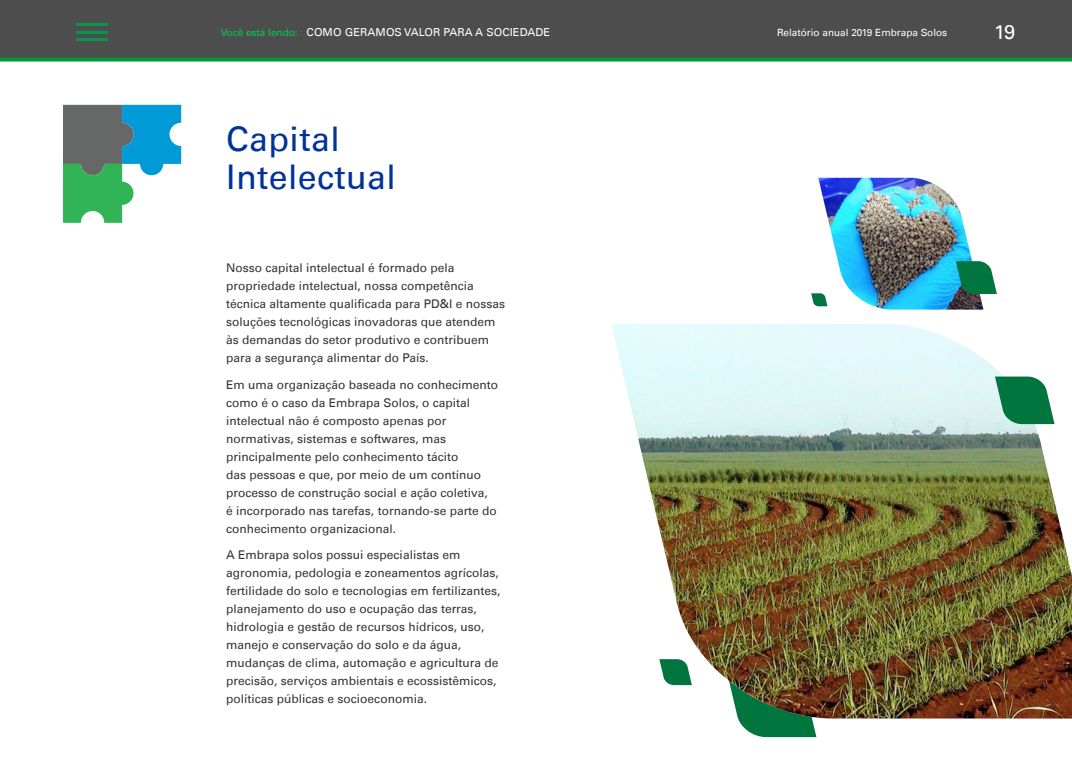
<style>
.page{position:relative;width:1072px;height:757px;background:#fff}
.page>*{position:absolute;margin:0;border:0;box-sizing:border-box;transform-origin:0 0}
.t1{font:34px/38px "Univers LT";letter-spacing:.01em;color:#039}
.t2{font:20px "Univers LT";color:#fff}
.t3{font:12px/18px "Univers LT";color:#333}
.t4{font:11px "Univers LT";letter-spacing:.005em;color:#fff}
.t5{font:10px "Univers LT";color:#fff}
.s1{font-size:10px;color:#00cd4c}
</style>
<div class="page">
<svg style="left:0;top:0;width:1071px;height:62px;background:#49534c"></svg>
<svg style="left:63px;top:105px;width:118px;height:118px"></svg>
<hr style="left:76px;top:24px;width:31px;height:2px;background:#049948">
<hr style="left:76px;top:31px;width:31px;height:2px;background:#049948">
<hr style="left:76px;top:38px;width:31px;height:3px;background:#049948">
<svg style="left:738px;top:719px;width:78px;height:18px"></svg>
<img style="left:611px;top:324px;width:460px;height:395px">
<svg style="left:659px;top:659px;width:33px;height:26px"></svg>
<img style="left:811px;top:178px;width:185px;height:132px">
<svg style="left:995px;top:376px;width:59px;height:48px;background:#349267"></svg>
<p class="t4" style="left:221px;top:26px;width:331px"><span class="s1">Você está lendo:</span> COMO GERAMOS VALOR PARA A SOCIEDADE</p>
<p class="t5" style="left:777px;top:26px;width:172px">Relatório anual 2019 Embrapa Solos</p>
<h2 class="t2" style="left:994px;top:20px;width:23px">19</h2>
<h1 class="t1" style="left:226px;top:120px;width:171px">Capital<br>Intelectual</h1>
<p class="t3" style="left:226px;top:259px;width:280px">Nosso capital intelectual é formado pela propriedade intelectual, nossa competência técnica altamente qualificada para PD&amp;I e nossas soluções tecnológicas inovadoras que atendem às demandas do setor produtivo e contribuem para a segurança alimentar do País.</p>
<p class="t3" style="left:226px;top:375px;width:273px">Em uma organização baseada no conhecimento como é o caso da Embrapa Solos, o capital intelectual não é composto apenas por normativas, sistemas e softwares, mas principalmente pelo conhecimento tácito<br>das pessoas e que, por meio de um contínuo processo de construção social e ação coletiva,<br>é incorporado nas tarefas, tornando-se parte do conhecimento organizacional.</p>
<p class="t3" style="left:226px;top:546px;width:276px">A Embrapa solos possui especialistas em agronomia, pedologia e zoneamentos agrícolas, fertilidade do solo e tecnologias em fertilizantes, planejamento do uso e ocupação das terras, hidrologia e gestão de recursos hídricos, uso, manejo e conservação do solo e da água, mudanças de clima, automação e agricultura de precisão, serviços ambientais e ecossistêmicos, políticas públicas e socioeconomia.</p>
</div>
